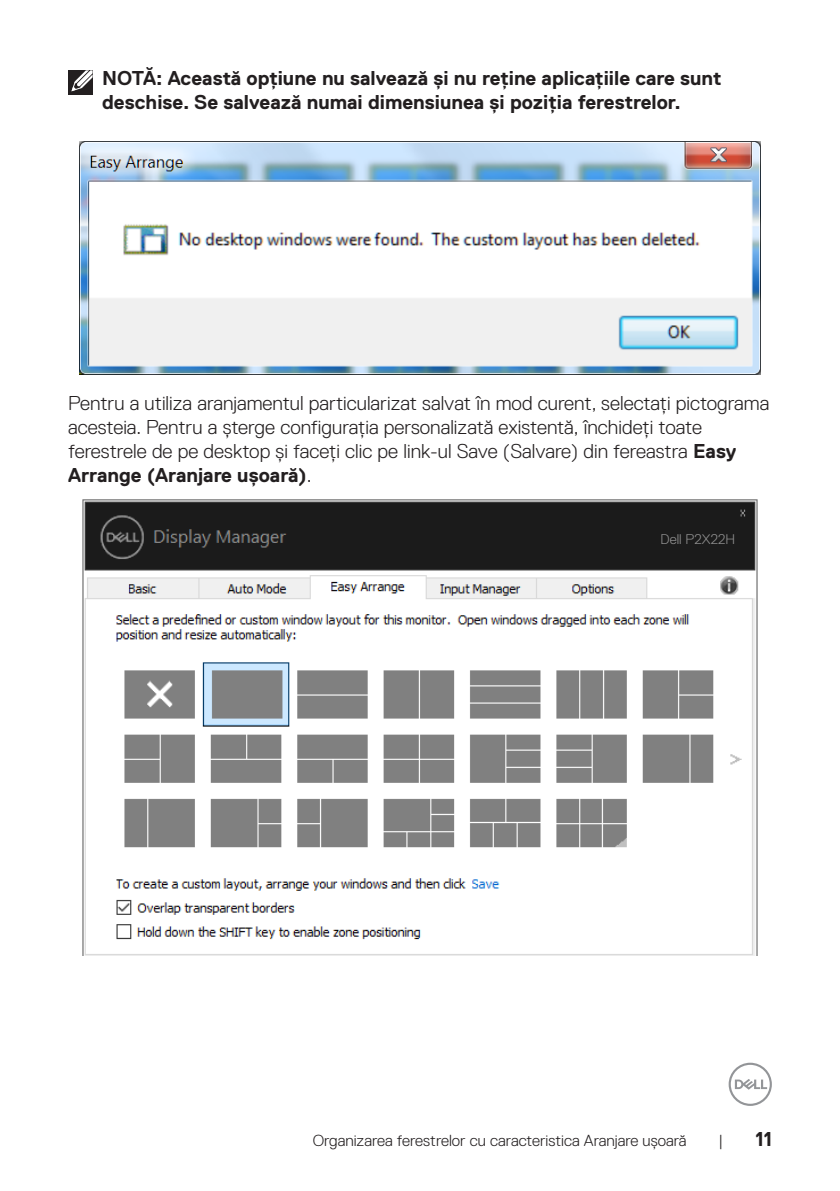
<style>
.page{position:relative;width:840px;height:1191px;background:#fff}
.page>*{position:absolute;margin:0;border:0;box-sizing:border-box;transform-origin:0 0}
.Paragraph{font:300 20px/24px "Dell Replica";color:#231f20}
.Note{font:700 20px/24px "Dell Replica";color:#231f20}
.t1{font:300 16px "Dell Replica";color:#231f20}
.t2{font:300 14px "Dell Replica";color:#939393}
.s1{font-weight:700}
</style>
<div class="page">
<svg style="left:728px;top:1062px;width:43px;height:44px"></svg>
<img style="left:79px;top:141px;width:681px;height:234px">
<img style="left:82px;top:499px;width:676px;height:456px">
<div style="left:68px;top:70px;width:24px;height:25px;background:#231f20"></div>
<svg style="left:71px;top:70px;width:22px;height:22px"></svg>
<p class="Note" style="left:102px;top:66px;width:620px">NOTĂ: Această opțiune nu salvează și nu reține aplicațiile care sunt deschise. Se salvează numai dimensiunea și poziția ferestrelor.</p>
<p class="Paragraph" style="left:68px;top:391px;width:702px">Pentru a utiliza aranjamentul particularizat salvat în mod curent, selectați pictograma acesteia. Pentru a şterge configuraţia personalizată existentă, închideţi toate ferestrele de pe desktop şi faceţi clic pe link-ul Save (Salvare) din fereastra <span class="s1">Easy Arrange (Aranjare uşoară)</span>.</p>
<p class="t2" style="left:660px;top:532px;width:76px">Dell P2X22H</p>
<p class="t1" style="left:312px;top:1131px;width:375px">Organizarea ferestrelor cu caracteristica Aranjare ușoară</p>
<p class="t1" style="left:718px;top:1131px;width:6px">|</p>
<p class="Note" style="left:755px;top:1126px;width:18px">11</p>
</div>
